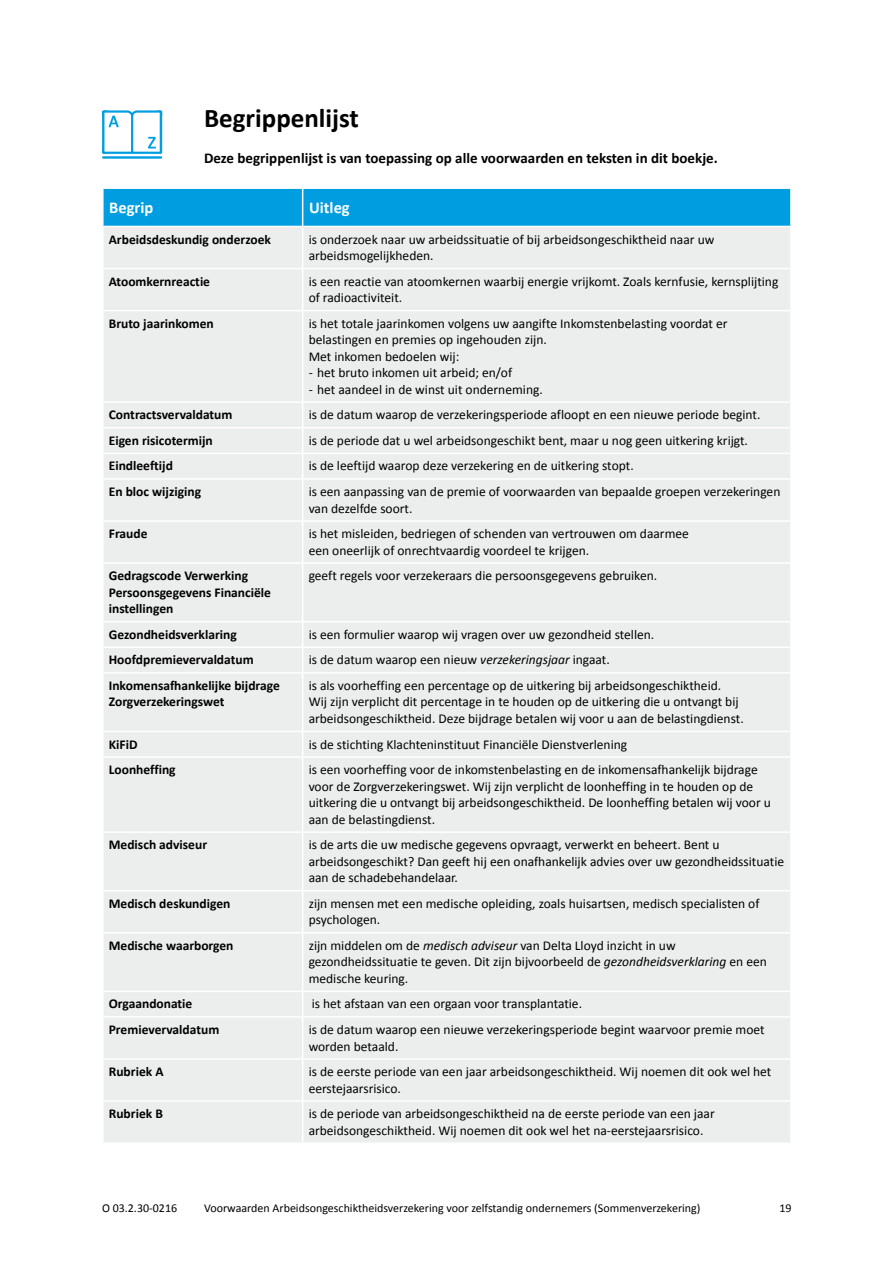
<style>
.page{position:relative;width:893px;height:1263px;background:#fff}
.page>*{position:absolute;margin:0;border:0;box-sizing:border-box;transform-origin:0 0}
.t1{font:700 27px "Calibri";color:#000}
.t2{font:700 16.5px "Calibri";color:#fff}
.t3{font:700 15px "Calibri";color:#000}
.t4{font:13.5px/16.5px "Calibri";color:#000}
.t5{font:700 13.5px/16.5px "Calibri";color:#000}
.t6{font:12px "Calibri";color:#000}
.s1{font-style:italic}
</style>
<div class="page">
<div style="left:104px;top:189px;width:686px;height:37px;background:#009ee0"></div>
<div style="left:104px;top:227px;width:686px;height:915px;background:#eceded"></div>
<hr style="left:302px;top:189px;width:1px;height:37px;background:#fff">
<hr style="left:104px;top:268px;width:199px;height:1px;background:#fff">
<hr style="left:303px;top:268px;width:487px;height:1px;background:#fff">
<hr style="left:104px;top:427px;width:199px;height:1px;background:#fff">
<hr style="left:104px;top:453px;width:199px;height:1px;background:#fff">
<hr style="left:104px;top:478px;width:199px;height:2px;background:#fff">
<hr style="left:104px;top:562px;width:199px;height:2px;background:#fff">
<hr style="left:104px;top:621px;width:199px;height:1px;background:#fff">
<hr style="left:104px;top:646px;width:199px;height:2px;background:#fff">
<hr style="left:104px;top:672px;width:199px;height:2px;background:#fff">
<hr style="left:104px;top:731px;width:199px;height:1px;background:#fff">
<hr style="left:104px;top:756px;width:199px;height:2px;background:#fff">
<hr style="left:104px;top:831px;width:199px;height:2px;background:#fff">
<hr style="left:104px;top:890px;width:199px;height:1px;background:#fff">
<hr style="left:104px;top:932px;width:199px;height:1px;background:#fff">
<hr style="left:303px;top:427px;width:487px;height:1px;background:#fff">
<hr style="left:303px;top:453px;width:487px;height:1px;background:#fff">
<hr style="left:303px;top:478px;width:487px;height:2px;background:#fff">
<hr style="left:303px;top:562px;width:487px;height:2px;background:#fff">
<hr style="left:303px;top:621px;width:487px;height:1px;background:#fff">
<hr style="left:303px;top:646px;width:487px;height:2px;background:#fff">
<hr style="left:303px;top:672px;width:487px;height:2px;background:#fff">
<hr style="left:303px;top:731px;width:487px;height:1px;background:#fff">
<hr style="left:303px;top:756px;width:487px;height:2px;background:#fff">
<hr style="left:303px;top:831px;width:487px;height:2px;background:#fff">
<hr style="left:303px;top:890px;width:487px;height:1px;background:#fff">
<hr style="left:303px;top:932px;width:487px;height:1px;background:#fff">
<hr style="left:104px;top:401px;width:199px;height:2px;background:#fff">
<hr style="left:303px;top:401px;width:487px;height:2px;background:#fff">
<hr style="left:104px;top:990px;width:199px;height:2px;background:#fff">
<hr style="left:303px;top:990px;width:487px;height:2px;background:#fff">
<hr style="left:104px;top:1016px;width:199px;height:2px;background:#fff">
<hr style="left:303px;top:1016px;width:487px;height:2px;background:#fff">
<hr style="left:104px;top:1058px;width:199px;height:2px;background:#fff">
<hr style="left:303px;top:1058px;width:487px;height:2px;background:#fff">
<hr style="left:104px;top:1100px;width:199px;height:2px;background:#fff">
<hr style="left:303px;top:1100px;width:487px;height:2px;background:#fff">
<hr style="left:303px;top:310px;width:487px;height:1px;background:#fff">
<hr style="left:104px;top:310px;width:199px;height:1px;background:#fff">
<hr style="left:303px;top:520px;width:487px;height:2px;background:#fff">
<hr style="left:104px;top:520px;width:199px;height:2px;background:#fff">
<hr style="left:302px;top:226px;width:1px;height:42px;background:#fff">
<hr style="left:302px;top:269px;width:1px;height:41px;background:#fff">
<hr style="left:302px;top:311px;width:1px;height:90px;background:#fff">
<svg style="left:302px;top:403px;width:1px;height:75px"></svg>
<hr style="left:302px;top:480px;width:1px;height:40px;background:#fff">
<hr style="left:302px;top:522px;width:1px;height:40px;background:#fff">
<hr style="left:302px;top:564px;width:1px;height:57px;background:#fff">
<svg style="left:302px;top:622px;width:1px;height:50px"></svg>
<hr style="left:302px;top:674px;width:1px;height:57px;background:#fff">
<svg style="left:302px;top:732px;width:1px;height:24px"></svg>
<hr style="left:302px;top:758px;width:1px;height:73px;background:#fff">
<hr style="left:302px;top:833px;width:1px;height:57px;background:#fff">
<hr style="left:302px;top:891px;width:1px;height:41px;background:#fff">
<hr style="left:302px;top:933px;width:1px;height:57px;background:#fff">
<svg style="left:302px;top:992px;width:1px;height:24px"></svg>
<hr style="left:302px;top:1018px;width:1px;height:40px;background:#fff">
<hr style="left:302px;top:1060px;width:1px;height:40px;background:#fff">
<hr style="left:302px;top:1102px;width:1px;height:40px;background:#fff">
<hr style="left:102px;top:156px;width:60px;height:3px;background:#009ee0">
<svg style="left:102px;top:110px;width:60px;height:44px"></svg>
<h1 class="t1" style="left:204px;top:102px;width:156px">Begrippenlijst</h1>
<p class="t3" style="left:204px;top:149px;width:515px">Deze begrippenlijst is van toepassing op alle voorwaarden en teksten in dit boekje.</p>
<p class="t2" style="left:109px;top:197px;width:46px">Begrip</p>
<p class="t2" style="left:309px;top:197px;width:42px">Uitleg</p>
<p class="t5" style="left:109px;top:230px;width:164px">Arbeidsdeskundig onderzoek</p>
<p class="t4" style="left:309px;top:230px;width:407px">is onderzoek naar uw arbeidssituatie of bij arbeidsongeschiktheid naar uw arbeidsmogelijkheden.</p>
<p class="t5" style="left:109px;top:272px;width:103px">Atoomkernreactie</p>
<p class="t4" style="left:309px;top:272px;width:471px">is een reactie van atoomkernen waarbij energie vrijkomt. Zoals kernfusie, kernsplijting of radioactiviteit.</p>
<p class="t5" style="left:109px;top:314px;width:106px">Bruto jaarinkomen</p>
<p class="t4" style="left:309px;top:314px;width:420px">is het totale jaarinkomen volgens uw aangifte Inkomstenbelasting voordat er belastingen en premies op ingehouden zijn.<br>Met inkomen bedoelen wij:</p>
<p class="t4" style="left:309px;top:364px;width:205px">- het bruto inkomen uit arbeid; en/of</p>
<p class="t4" style="left:309px;top:380px;width:236px">- het aandeel in de winst uit onderneming.</p>
<p class="t5" style="left:109px;top:406px;width:125px">Contractsvervaldatum</p>
<p class="t4" style="left:309px;top:406px;width:453px">is de datum waarop de verzekeringsperiode afloopt en een nieuwe periode begint.</p>
<p class="t5" style="left:109px;top:431px;width:105px">Eigen risicotermijn</p>
<p class="t4" style="left:309px;top:431px;width:441px">is de periode dat u wel arbeidsongeschikt bent, maar u nog geen uitkering krijgt.</p>
<p class="t5" style="left:109px;top:457px;width:66px">Eindleeftijd</p>
<p class="t4" style="left:309px;top:457px;width:327px">is de leeftijd waarop deze verzekering en de uitkering stopt.</p>
<p class="t5" style="left:109px;top:483px;width:94px">En bloc wijziging</p>
<p class="t4" style="left:309px;top:483px;width:473px">is een aanpassing van de premie of voorwaarden van bepaalde groepen verzekeringen van dezelfde soort.</p>
<p class="t5" style="left:109px;top:525px;width:40px">Fraude</p>
<p class="t4" style="left:309px;top:525px;width:382px">is het misleiden, bedriegen of schenden van vertrouwen om daarmee een oneerlijk of onrechtvaardig voordeel te krijgen.</p>
<p class="t5" style="left:109px;top:567px;width:164px">Gedragscode Verwerking<br>Persoonsgegevens Financiële instellingen</p>
<p class="t4" style="left:309px;top:567px;width:350px">geeft regels voor verzekeraars die persoonsgegevens gebruiken.</p>
<p class="t5" style="left:109px;top:625px;width:130px">Gezondheidsverklaring</p>
<p class="t4" style="left:309px;top:625px;width:347px">is een formulier waarop wij vragen over uw gezondheid stellen.</p>
<p class="t5" style="left:109px;top:651px;width:146px">Hoofdpremievervaldatum</p>
<p class="t4" style="left:309px;top:651px;width:303px">is de datum waarop een nieuw <span class="s1">verzekeringsjaar</span> ingaat.</p>
<p class="t5" style="left:109px;top:677px;width:173px">Inkomensafhankelijke bijdrage<br>Zorgverzekeringswet</p>
<p class="t4" style="left:309px;top:677px;width:437px">is als voorheffing een percentage op de uitkering bij arbeidsongeschiktheid.<br>Wij zijn verplicht dit percentage in te houden op de uitkering die u ontvangt bij arbeidsongeschiktheid. Deze bijdrage betalen wij voor u aan de belastingdienst.</p>
<p class="t5" style="left:109px;top:735px;width:30px">KiFiD</p>
<p class="t4" style="left:309px;top:735px;width:320px">is de stichting Klachteninstituut Financiële Dienstverlening</p>
<p class="t5" style="left:109px;top:761px;width:68px">Loonheffing</p>
<p class="t4" style="left:309px;top:761px;width:464px">is een voorheffing voor de inkomstenbelasting en de inkomensafhankelijk bijdrage voor de Zorgverzekeringswet. Wij zijn verplicht de loonheffing in te houden op de uitkering die u ontvangt bij arbeidsongeschiktheid. De loonheffing betalen wij voor u aan de belastingdienst.</p>
<p class="t5" style="left:109px;top:836px;width:100px">Medisch adviseur</p>
<p class="t4" style="left:309px;top:836px;width:477px">is de arts die uw medische gegevens opvraagt, verwerkt en beheert. Bent u arbeidsongeschikt? Dan geeft hij een onafhankelijk advies over uw gezondheidssituatie aan de schadebehandelaar.</p>
<p class="t5" style="left:109px;top:894px;width:123px">Medisch deskundigen</p>
<p class="t4" style="left:309px;top:894px;width:452px">zijn mensen met een medische opleiding, zoals huisartsen, medisch specialisten of psychologen.</p>
<p class="t5" style="left:109px;top:936px;width:126px">Medische waarborgen</p>
<p class="t4" style="left:309px;top:936px;width:460px">zijn middelen om de <span class="s1">medisch adviseur</span> van Delta Lloyd inzicht in uw gezondheidssituatie te geven. Dit zijn bijvoorbeeld de <span class="s1">gezondheidsverklaring</span> en een medische keuring.</p>
<p class="t5" style="left:109px;top:995px;width:85px">Orgaandonatie</p>
<p class="t4" style="left:312px;top:995px;width:272px">is het afstaan van een orgaan voor transplantatie.</p>
<p class="t5" style="left:109px;top:1021px;width:112px">Premievervaldatum</p>
<p class="t4" style="left:309px;top:1021px;width:458px">is de datum waarop een nieuwe verzekeringsperiode begint waarvoor premie moet worden betaald.</p>
<p class="t5" style="left:109px;top:1063px;width:56px">Rubriek A</p>
<p class="t4" style="left:309px;top:1063px;width:464px">is de eerste periode van een jaar arbeidsongeschiktheid. Wij noemen dit ook wel het eerstejaarsrisico.</p>
<p class="t5" style="left:109px;top:1105px;width:56px">Rubriek B</p>
<p class="t4" style="left:309px;top:1105px;width:408px">is de periode van arbeidsongeschiktheid na de eerste periode van een jaar arbeidsongeschiktheid. Wij noemen dit ook wel het na-eerstejaarsrisico.</p>
<p class="t6" style="left:102px;top:1200px;width:77px">O 03.2.30-0216</p>
<p class="t6" style="left:204px;top:1200px;width:498px">Voorwaarden Arbeidsongeschiktheidsverzekering voor zelfstandig ondernemers (Sommenverzekering)</p>
<p class="t6" style="left:779px;top:1200px;width:14px">19</p>
</div>
